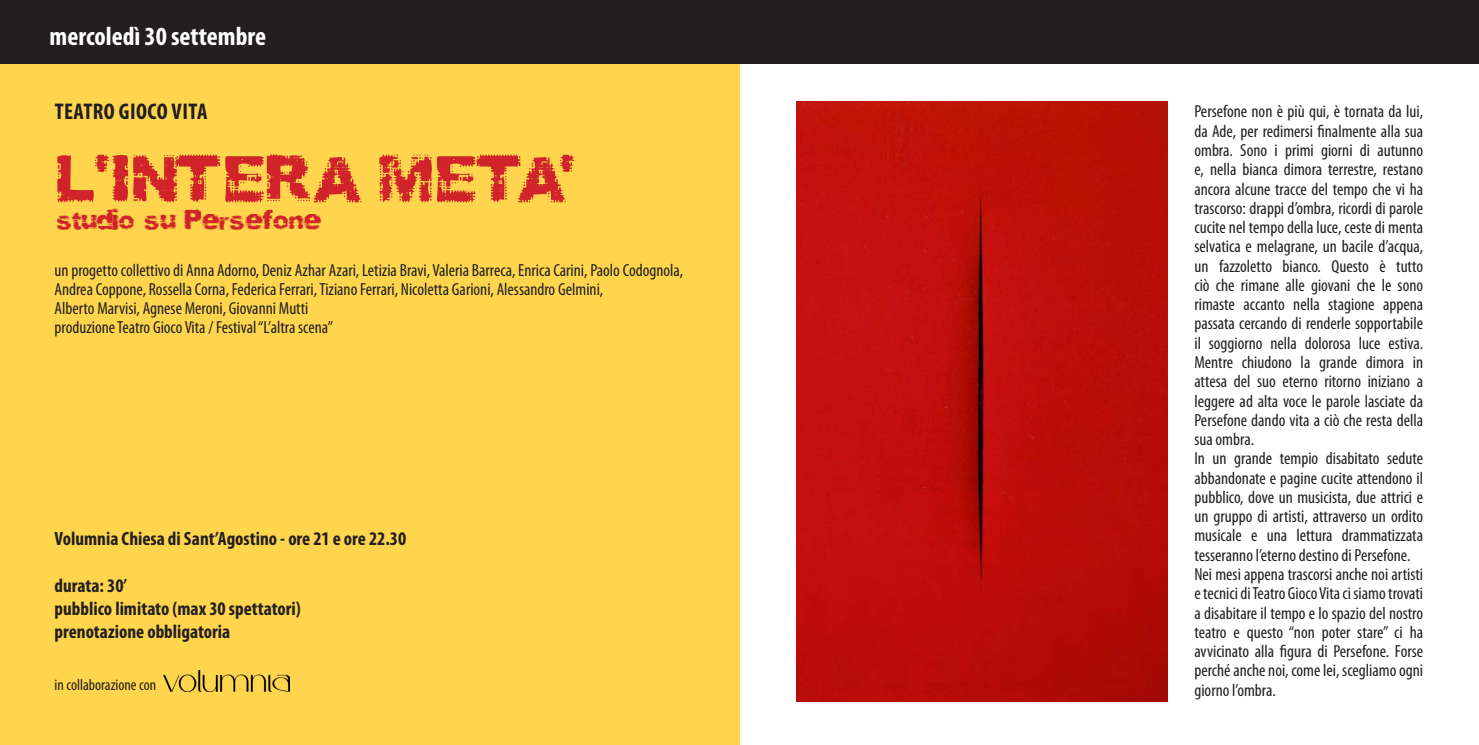
<style>
.page{position:relative;width:1479px;height:745px;background:#fff}
.page>*{position:absolute;margin:0;border:0;box-sizing:border-box;transform-origin:0 0}
.t1{font:52.5px "Prefix";letter-spacing:-.11em;color:#d1232a}
.t2{font:700 condensed 26.25px "Myriad Pro";color:#fff}
.t3{font:22.75px "Prefix";letter-spacing:-.1em;color:#d1232a}
.t4{font:700 condensed 22.75px "Myriad Pro";letter-spacing:.02em;color:#231f20}
.t5{font:700 condensed 19.25px "Myriad Pro";color:#231f20}
.t6{font:condensed 17.5px/19.2px "Myriad Pro";color:#231f20;text-align:justify}
.t7{font:condensed 15.75px "Myriad Pro";color:#231f20}
</style>
<div class="page">
<div style="left:0;top:0;width:739px;height:744px;background:#fed54d"></div>
<div style="left:0;top:0;width:739px;height:64px;background:#231f20"></div>
<div style="left:739px;top:0;width:739px;height:64px;background:#231f20"></div>
<img style="left:796px;top:102px;width:371px;height:598px">
<img style="left:163px;top:670px;width:127px;height:21px">
<p class="t2" style="left:50px;top:19px;width:218px">mercoledì 30 settembre</p>
<p class="t4" style="left:55px;top:97px;width:154px">TEATRO GIOCO VITA</p>
<p class="t1" style="left:55px;top:152px;width:523px">L’INTERA META’</p>
<p class="t3" style="left:55px;top:208px;width:269px">studio su Persefone</p>
<p class="t6" style="left:55px;top:260px;width:630px">un progetto collettivo di Anna Adorno, Deniz Azhar Azari, Letizia Bravi, Valeria Barreca, Enrica Carini, Paolo Codognola,<br>Andrea Coppone, Rossella Corna, Federica Ferrari, Tiziano Ferrari, Nicoletta Garioni, Alessandro Gelmini,</p>
<p class="t6" style="left:55px;top:298px;width:255px">Alberto Marvisi, Agnese Meroni, Giovanni Mutti</p>
<p class="t6" style="left:55px;top:317px;width:280px">produzione Teatro Gioco Vita / Festival “L’altra scena”</p>
<p class="t5" style="left:55px;top:526px;width:353px">Volumnia Chiesa di Sant’Agostino - ore 21 e ore 22.30</p>
<p class="t5" style="left:55px;top:573px;width:74px">durata: 30’</p>
<p class="t5" style="left:55px;top:596px;width:248px">pubblico limitato (max 30 spettatori)</p>
<p class="t5" style="left:55px;top:619px;width:177px">prenotazione obbligatoria</p>
<p class="t7" style="left:55px;top:675px;width:103px">in collaborazione con</p>
<p class="t6" style="left:1194px;top:102px;width:230px">Persefone non è più qui, è tornata da lui, da Ade, per redimersi finalmente alla sua ombra. Sono i primi giorni di autunno e, nella bianca dimora terrestre, restano ancora alcune tracce del tempo che vi ha trascorso: drappi d’ombra, ricordi di parole cucite nel tempo della luce, ceste di menta selvatica e melagrane, un bacile d’acqua, un fazzoletto bianco. Questo è tutto ciò che rimane alle giovani che le sono rimaste accanto nella stagione appena passata cercando di renderle sopportabile il soggiorno nella dolorosa luce estiva.<br>Mentre chiudono la grande dimora in attesa del suo eterno ritorno iniziano a leggere ad alta voce le parole lasciate da Persefone dando vita a ciò che resta della sua ombra.</p>
<p class="t6" style="left:1194px;top:448px;width:230px">In un grande tempio disabitato sedute abbandonate e pagine cucite attendono il pubblico, dove un musicista, due attrici e un gruppo di artisti, attraverso un ordito musicale e una lettura drammatizzata tesseranno l’eterno destino di Persefone.</p>
<p class="t6" style="left:1194px;top:564px;width:230px">Nei mesi appena trascorsi anche noi artisti e tecnici di Teatro Gioco Vita ci siamo trovati a disabitare il tempo e lo spazio del nostro teatro e questo “non poter stare” ci ha avvicinato alla figura di Persefone. Forse perché anche noi, come lei, scegliamo ogni giorno l’ombra.</p>
</div>
